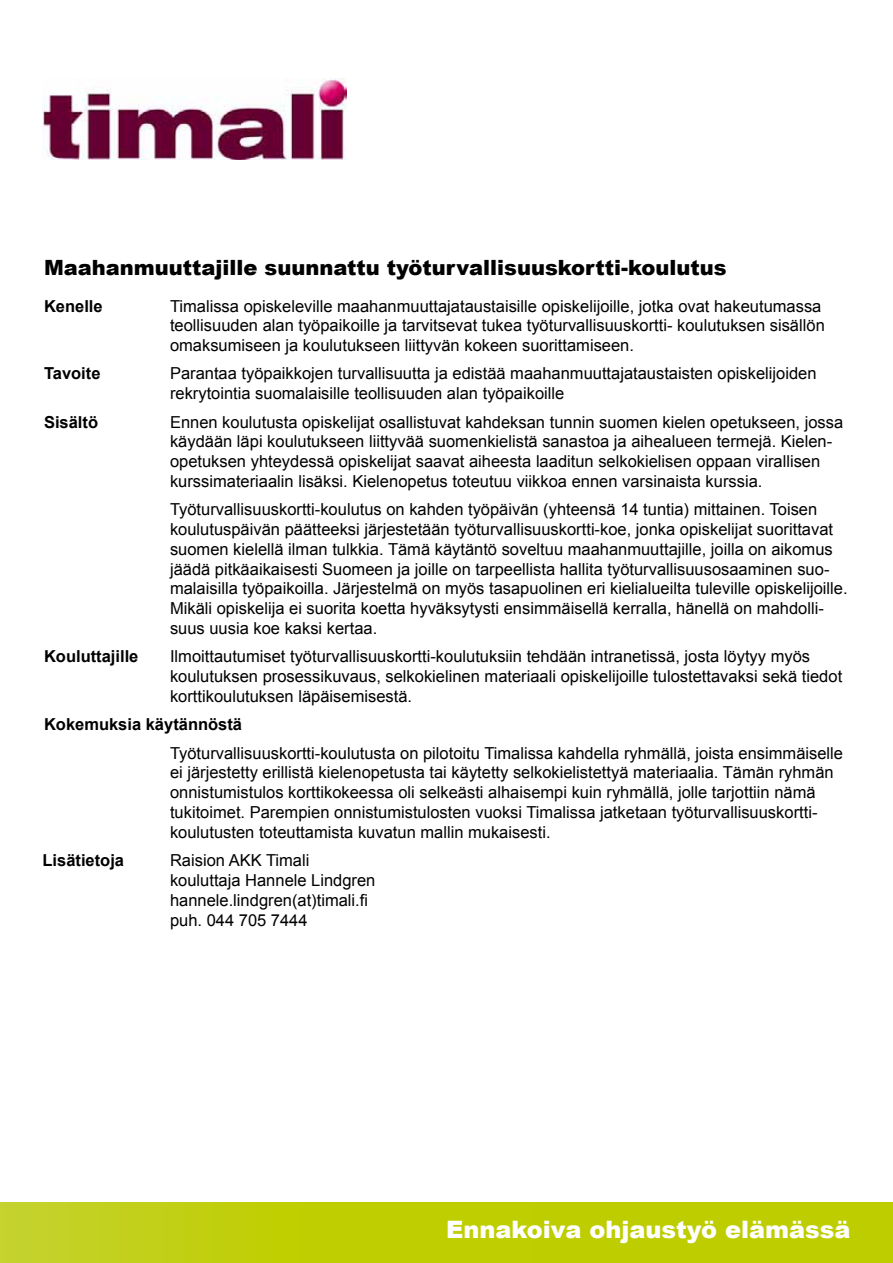
<style>
.page{position:relative;width:893px;height:1263px;background:#fff}
.page>*{position:absolute;margin:0;border:0;box-sizing:border-box;transform-origin:0 0}
.t1{font:900 24px "Arial";color:#fff}
.t2{font:900 21px "Arial";color:#000}
.t3{font:16.5px/19.8px "Arial";color:#000}
.t4{font:700 16.5px "Arial";color:#000}
</style>
<div class="page">
<svg style="left:0;top:1202px;width:893px;height:61px;background:#bfce07"></svg>
<img style="left:43px;top:79px;width:304px;height:80px">
<p class="t2" style="left:44px;top:252px;width:684px">Maahanmuuttajille suunnattu työturvallisuuskortti-koulutus</p>
<p class="t4" style="left:44px;top:295px;width:60px">Kenelle</p>
<p class="t3" style="left:170px;top:296px;width:656px">Timalissa opiskeleville maahanmuuttajataustaisille opiskelijoille, jotka ovat hakeutumassa teollisuuden alan työpaikoille ja tarvitsevat tukea työturvallisuuskortti- koulutuksen sisällön omaksumiseen ja koulutukseen liittyvän kokeen suorittamiseen.</p>
<p class="t4" style="left:44px;top:363px;width:58px">Tavoite</p>
<p class="t3" style="left:170px;top:364px;width:648px">Parantaa työpaikkojen turvallisuutta ja edistää maahanmuuttajataustaisten opiskelijoiden rekrytointia suomalaisille teollisuuden alan työpaikoille</p>
<p class="t4" style="left:44px;top:411px;width:56px">Sisältö</p>
<p class="t3" style="left:170px;top:412px;width:675px">Ennen koulutusta opiskelijat osallistuvat kahdeksan tunnin suomen kielen opetukseen, jossa käydään läpi koulutukseen liittyvää suomenkielistä sanastoa ja aihealueen termejä. Kielen&shy;opetuksen yhteydessä opiskelijat saavat aiheesta laaditun selkokielisen oppaan virallisen kurssimateriaalin lisäksi. Kielenopetus toteutuu viikkoa ennen varsinaista kurssia.</p>
<p class="t3" style="left:170px;top:500px;width:679px">Työturvallisuuskortti-koulutus on kahden työpäivän (yhteensä 14 tuntia) mittainen. Toisen koulutuspäivän päätteeksi järjestetään työturvallisuuskortti-koe, jonka opiskelijat suorittavat suomen kielellä ilman tulkkia. Tämä käytäntö soveltuu maahanmuuttajille, joilla on aikomus jäädä pitkäaikaisesti Suomeen ja joille on tarpeellista hallita työturvallisuusosaaminen suo&shy;malaisilla työpaikoilla. Järjestelmä on myös tasapuolinen eri kielialueilta tuleville opiskelijoille.<br>Mikäli opiskelija ei suorita koetta hyväksytysti ensimmäisellä kerralla, hänellä on mahdolli&shy;suus uusia koe kaksi kertaa.</p>
<p class="t4" style="left:44px;top:646px;width:96px">Kouluttajille</p>
<p class="t3" style="left:170px;top:647px;width:674px">Ilmoittautumiset työturvallisuuskortti-koulutuksiin tehdään intranetissä, josta löytyy myös koulutuksen prosessikuvaus, selkokielinen materiaali opiskelijoille tulostettavaksi sekä tiedot korttikoulutuksen läpäisemisestä.</p>
<p class="t4" style="left:44px;top:713px;width:200px">Kokemuksia käytännöstä</p>
<p class="t3" style="left:170px;top:743px;width:675px">Työturvallisuuskortti-koulutusta on pilotoitu Timalissa kahdella ryhmällä, joista ensimmäiselle ei järjestetty erillistä kielenopetusta tai käytetty selkokielistettyä materiaalia. Tämän ryhmän onnistumistulos korttikokeessa oli selkeästi alhaisempi kuin ryhmällä, jolle tarjottiin nämä tukitoimet. Parempien onnistumistulosten vuoksi Timalissa jatketaan työturvallisuuskortti&shy;koulutusten toteuttamista kuvatun mallin mukaisesti.</p>
<p class="t4" style="left:43px;top:849px;width:83px">Lisätietoja</p>
<p class="t3" style="left:170px;top:850px;width:207px">Raision AKK Timali kouluttaja Hannele Lindgren hannele.lindgren(at)timali.fi puh. 044 705 7444</p>
<h1 class="t1" style="left:446px;top:1212px;width:406px">Ennakoiva ohjaustyö elämässä</h1>
</div>
